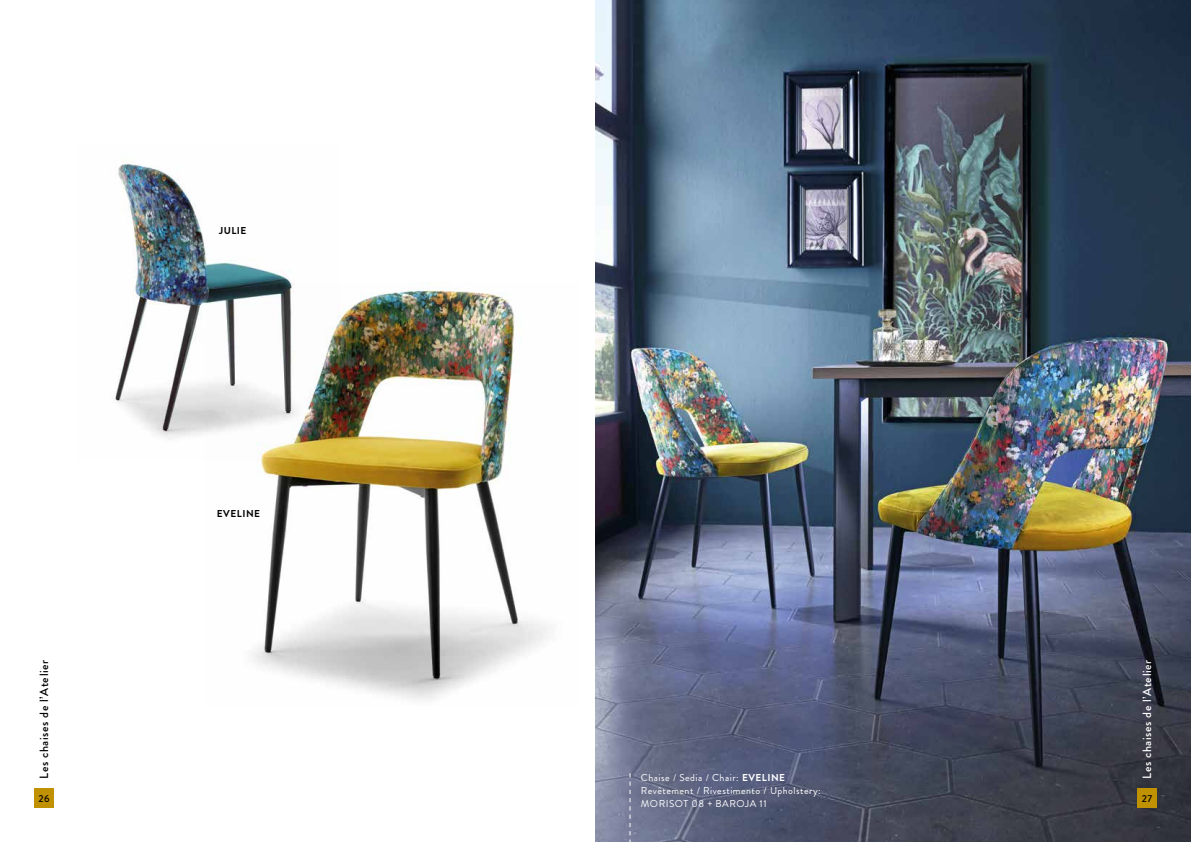
<style>
.page{position:relative;width:1191px;height:842px;background:#fff}
.page>*{position:absolute;margin:0;border:0;box-sizing:border-box;transform-origin:0 0}
.t1{font:500 12px "Brandon Grotesque";letter-spacing:.05em;color:#fff}
.t2{font:500 12px "Brandon Grotesque";letter-spacing:.05em;color:#000}
.t3{font:10px/13px "Brandon Grotesque";letter-spacing:.05em;color:#fff}
.t4{font:700 10px "Brandon Grotesque";letter-spacing:.05em;color:#000}
.t5{font:500 10px "Brandon Grotesque";color:#000}
.s1{font-weight:700}
</style>
<div class="page">
<img style="left:115px;top:161px;width:175px;height:277px">
<img style="left:595px;top:0;width:596px;height:842px">
<img style="left:207px;top:282px;width:341px;height:418px">
<div style="left:1137px;top:788px;width:20px;height:20px;background:#c09100"></div>
<svg style="left:629px;top:773px;width:1px;height:69px"></svg>
<div style="left:34px;top:788px;width:20px;height:20px;background:#c09100"></div>
<p class="t2" style="left:36px;top:779px;width:121px;rotate:-90deg">Les chaises de l’Atelier</p>
<p class="t5" style="left:38px;top:791px;width:13px">26</p>
<p class="t4" style="left:219px;top:223px;width:29px">JULIE</p>
<p class="t4" style="left:217px;top:507px;width:45px">EVELINE</p>
<p class="t3" style="left:641px;top:771px;width:146px">Chaise / Sedia / Chair: <span class="s1">EVELINE</span></p>
<p class="t3" style="left:641px;top:784px;width:181px">Revêtement / Rivestimento / Upholstery:<br>MORISOT 08 + BAROJA 11</p>
<p class="t1" style="left:1138px;top:779px;width:121px;rotate:-90deg">Les chaises de l’Atelier</p>
<p class="t5" style="left:1141px;top:791px;width:12px">27</p>
</div>
